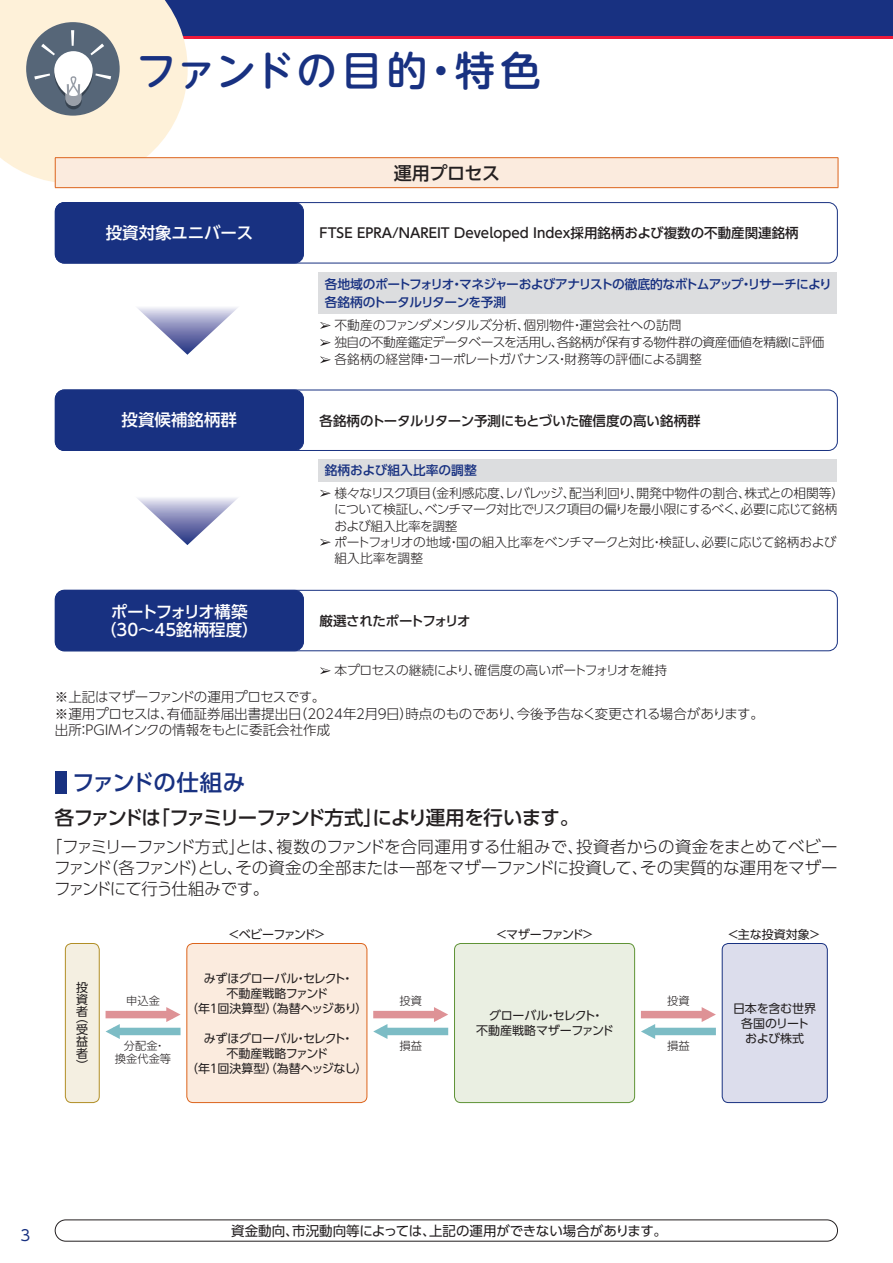
<style>
.page{position:relative;width:893px;height:1263px;background:#fff}
.page>*{position:absolute;margin:0;border:0;box-sizing:border-box;transform-origin:0 0}
.t1{font:40.5px "UD Shin M Go Pro Medium 90 msp RKSJ H";letter-spacing:.045em;color:#183181}
.t2{font:22.5px "UD Shin Go Pro Medium 90 msp RKSJ H";letter-spacing:-.03em;color:#183181}
.t3{font:19.5px "UD Shin Go Pro Medium 90 msp RKSJ H";letter-spacing:-.08em;color:#231f20}
.t4{font:18px "UD Shin Go Pro Medium 90 msp RKSJ H";letter-spacing:-.015em;color:#231f20}
.t5{font:16.5px/21px "UD Shin Go Pro Light 90 msp RKSJ H";letter-spacing:-.025em;color:#231f20;text-align:justify}
.t6{font:16.5px/18px "UD Shin Go Pro Medium 90 msp RKSJ H";color:#fff;text-align:center}
.t7{font:15px "UD Shin Go Pro Regular 90 msp RKSJ H";color:#183181}
.t8{font:13.5px/16.5px "UD Shin Go Pro Light 90 msp RKSJ H";letter-spacing:-.02em;color:#231f20}
.t9{font:13.5px "UD Shin Go Pro Medium 90 msp RKSJ H";color:#231f20}
.t10{font:13.5px "UD Shin Go Pro Regular 90 msp RKSJ H";color:#231f20}
.t11{font:13.5px "UD Shin Go Pro Medium 90 msp RKSJ H";letter-spacing:-.03em;color:#231f20}
.t12{font:12.75px/16.4px "UD Shin Go Pro Light 90 msp RKSJ H";letter-spacing:-.035em;color:#231f20}
.t13{font:12.75px/18px "UD Shin Go Pro Medium 90 msp RKSJ H";letter-spacing:-.04em;color:#183181}
.t14{font:12.75px "UD Shin Go Pro Light 90 msp RKSJ H";color:#231f20}
.t15{font:12.75px "UD Shin Go Pro Medium 90 msp RKSJ H";color:#183181}
.t16{font:12px/15px "UD Shin Go Pro Regular 90 msp RKSJ H";letter-spacing:-.02em;color:#231f20;text-align:center}
.t17{font:12px "UD Shin Go Pro Regular 90 msp RKSJ H";letter-spacing:-.09em;color:#231f20}
.t18{font:11.25px/12.8px "UD Shin Go Pro Light 90 msp RKSJ H";color:#231f20;text-align:center}
</style>
<div class="page">
<div style="left:0;top:0;width:893px;height:38px;background:#183181"></div>
<hr style="left:0;top:36px;width:893px;height:2px;background:#ed1a3a">
<div style="left:55px;top:158px;width:783px;height:30px;background:#fbebde"></div>
<hr style="left:55px;top:157px;width:783px;height:1px;background:#dc641c">
<svg style="left:838px;top:158px;width:1px;height:29px"></svg>
<hr style="left:55px;top:187px;width:783px;height:1px;background:#dc641c">
<svg style="left:137px;top:307px;width:101px;height:48px"></svg>
<div style="left:55px;top:202px;width:783px;height:61px;border:1px solid #183181;border-radius:9px"></div>
<div style="left:55px;top:203px;width:248px;height:60px;background:#183181;border-radius:9px"></div>
<div style="left:55px;top:202px;width:249px;height:61px;border:1px solid #183181;border-radius:9px"></div>
<div style="left:319px;top:272px;width:518px;height:42px;background:#dcdddf"></div>
<svg style="left:137px;top:498px;width:100px;height:47px"></svg>
<div style="left:55px;top:390px;width:783px;height:61px;border:1px solid #183181;border-radius:9px"></div>
<div style="left:55px;top:390px;width:248px;height:60px;background:#183181;border-radius:9px"></div>
<div style="left:55px;top:390px;width:249px;height:61px;border:1px solid #183181;border-radius:9px"></div>
<div style="left:55px;top:590px;width:783px;height:61px;border:1px solid #183181;border-radius:9px"></div>
<div style="left:55px;top:590px;width:248px;height:61px;background:#183181;border-radius:9px"></div>
<div style="left:55px;top:590px;width:249px;height:61px;border:1px solid #183181;border-radius:9px"></div>
<div style="left:319px;top:459px;width:518px;height:22px;background:#dcdddf"></div>
<svg style="left:320px;top:322px;width:11px;height:7px"></svg>
<svg style="left:320px;top:667px;width:11px;height:7px"></svg>
<svg style="left:320px;top:339px;width:11px;height:7px"></svg>
<svg style="left:320px;top:356px;width:11px;height:7px"></svg>
<svg style="left:320px;top:490px;width:11px;height:7px"></svg>
<svg style="left:320px;top:539px;width:11px;height:7px"></svg>
<div style="left:55px;top:771px;width:11px;height:22px;background:#183181"></div>
<div style="left:65px;top:943px;width:34px;height:160px;background:#f4efe1;border-radius:6px"></div>
<div style="left:65px;top:943px;width:35px;height:160px;border:1px solid #b18e25;border-radius:6px"></div>
<div style="left:106px;top:1011px;width:67px;height:7px;background:#de9296"></div>
<svg style="left:166px;top:1007px;width:15px;height:15px"></svg>
<div style="left:113px;top:1028px;width:68px;height:7px;background:#7cbcc5"></div>
<svg style="left:106px;top:1024px;width:14px;height:15px"></svg>
<div style="left:373px;top:1011px;width:68px;height:7px;background:#de9296"></div>
<svg style="left:434px;top:1007px;width:14px;height:15px"></svg>
<div style="left:381px;top:1028px;width:67px;height:7px;background:#7cbcc5"></div>
<svg style="left:373px;top:1024px;width:14px;height:15px"></svg>
<div style="left:641px;top:1011px;width:67px;height:7px;background:#de9296"></div>
<svg style="left:702px;top:1007px;width:14px;height:15px"></svg>
<div style="left:648px;top:1028px;width:68px;height:7px;background:#7cbcc5"></div>
<svg style="left:641px;top:1024px;width:14px;height:15px"></svg>
<div style="left:722px;top:943px;width:105px;height:160px;background:#dcddec;border-radius:6px"></div>
<div style="left:722px;top:943px;width:105px;height:160px;border:1px solid #183181;border-radius:6px"></div>
<div style="left:187px;top:943px;width:180px;height:160px;background:#fbebde;border-radius:6px"></div>
<div style="left:187px;top:943px;width:180px;height:160px;border:1px solid #dc641c;border-radius:6px"></div>
<div style="left:454px;top:943px;width:181px;height:160px;background:#eaefe2;border-radius:6px"></div>
<div style="left:454px;top:943px;width:181px;height:160px;border:1px solid #5f9336;border-radius:6px"></div>
<svg style="left:0;top:0;width:188px;height:187px"></svg>
<div style="left:55px;top:1220px;width:783px;height:21px;border:1px solid #231f20;border-radius:11px"></div>
<h1 class="t1" style="left:136px;top:56px;width:406px">ファンドの目的・特色</h1>
<h3 class="t4" style="left:394px;top:166px;width:108px">運用プロセス</h3>
<p class="t6" style="left:106px;top:226px;width:149px">投資対象ユニバース</p>
<p class="t9" style="left:319px;top:228px;width:481px">FTSE EPRA/NAREIT Developed Index採用銘柄および複数の不動産関連銘柄</p>
<p class="t13" style="left:325px;top:277px;width:508px">各地域のポートフォリオ・マネジャーおよびアナリストの徹底的なボトムアップ・リサーチにより各銘柄のトータルリターンを予測</p>
<p class="t14" style="left:335px;top:320px;width:348px">不動産のファンダメンタルズ分析、個別物件・運営会社への訪問</p>
<p class="t12" style="left:335px;top:336px;width:491px;line-height:17.2px">独自の不動産鑑定データベースを活用し、各銘柄が保有する物件群の資産価値を精緻に評価各銘柄の経営陣・コーポレートガバナンス・財務等の評価による調整</p>
<p class="t6" style="left:122px;top:413px;width:117px">投資候補銘柄群</p>
<p class="t9" style="left:319px;top:416px;width:383px">各銘柄のトータルリターン予測にもとづいた確信度の高い銘柄群</p>
<p class="t15" style="left:325px;top:466px;width:153px">銘柄および組入比率の調整</p>
<p class="t6" style="left:100px;top:605px;width:160px">ポートフォリオ構築（30～45銘柄程度）</p>
<p class="t12" style="left:334px;top:486px;width:512px">様々なリスク項目（金利感応度、レバレッジ、配当利回り、開発中物件の割合、株式との相関等）について検証し、ベンチマーク対比でリスク項目の偏りを最小限にするべく、必要に応じて銘柄および組入比率を調整<br>ポートフォリオの地域・国の組入比率をベンチマークと対比・検証し、必要に応じて銘柄および組入比率を調整</p>
<p class="t11" style="left:319px;top:616px;width:153px">厳選されたポートフォリオ</p>
<p class="t12" style="left:335px;top:664px;width:334px">本プロセスの継続により、確信度の高いポートフォリオを維持</p>
<p class="t8" style="left:55px;top:691px;width:710px">※上記はマザーファンドの運用プロセスです。<br>※運用プロセスは、有価証券届出書提出日（2024年２月９日）時点のものであり、今後予告なく変更される場合があります。出所：PGIMインクの情報をもとに委託会社作成</p>
<h2 class="t2" style="left:72px;top:774px;width:175px">ファンドの仕組み</h2>
<h3 class="t3" style="left:55px;top:811px;width:526px">各ファンドは「ファミリーファンド方式」により運用を行います。</h3>
<p class="t5" style="left:54px;top:838px;width:785px;text-indent:-8px">「ファミリーファンド方式」とは、複数のファンドを合同運用する仕組みで、投資者からの資金をまとめてベビーファンド（各ファンド）とし、その資金の全部または一部をマザーファンドに投資して、その実質的な運用をマザーファンドにて行う仕組みです。</p>
<p class="t16" style="left:76px;top:983px;width:13px;line-height:12px;text-align:justify">投資者</p>
<p class="t16" style="left:76px;top:1013px;width:13px;line-height:12px;text-align:justify">（受益者）</p>
<p class="t18" style="left:126px;top:996px;width:35px">申込金</p>
<p class="t18" style="left:115px;top:1041px;width:58px">分配金・<br>換金代金等</p>
<p class="t17" style="left:228px;top:930px;width:100px">＜ベビーファンド＞</p>
<p class="t17" style="left:495px;top:930px;width:100px">＜マザーファンド＞</p>
<p class="t16" style="left:727px;top:928px;width:95px">＜主な投資対象＞</p>
<p class="t16" style="left:186px;top:972px;width:183px">みずほグローバル・セレクト・<br>不動産戦略ファンド<br>（年１回決算型）（為替ヘッジあり）</p>
<p class="t16" style="left:186px;top:1032px;width:183px">みずほグローバル・セレクト・<br>不動産戦略ファンド<br>（年１回決算型）（為替ヘッジなし）</p>
<p class="t18" style="left:399px;top:996px;width:24px">投資</p>
<p class="t18" style="left:399px;top:1041px;width:24px">損益</p>
<p class="t16" style="left:476px;top:1010px;width:139px">グローバル・セレクト・<br>不動産戦略マザーファンド</p>
<p class="t18" style="left:667px;top:996px;width:24px">投資</p>
<p class="t18" style="left:667px;top:1041px;width:24px">損益</p>
<p class="t16" style="left:733px;top:1002px;width:85px">日本を含む世界各国のリート<br>および株式</p>
<p class="t7" style="left:21px;top:1230px;width:11px">3</p>
<p class="t10" style="left:231px;top:1226px;width:437px">資金動向、市況動向等によっては、上記の運用ができない場合があります。</p>
</div>
